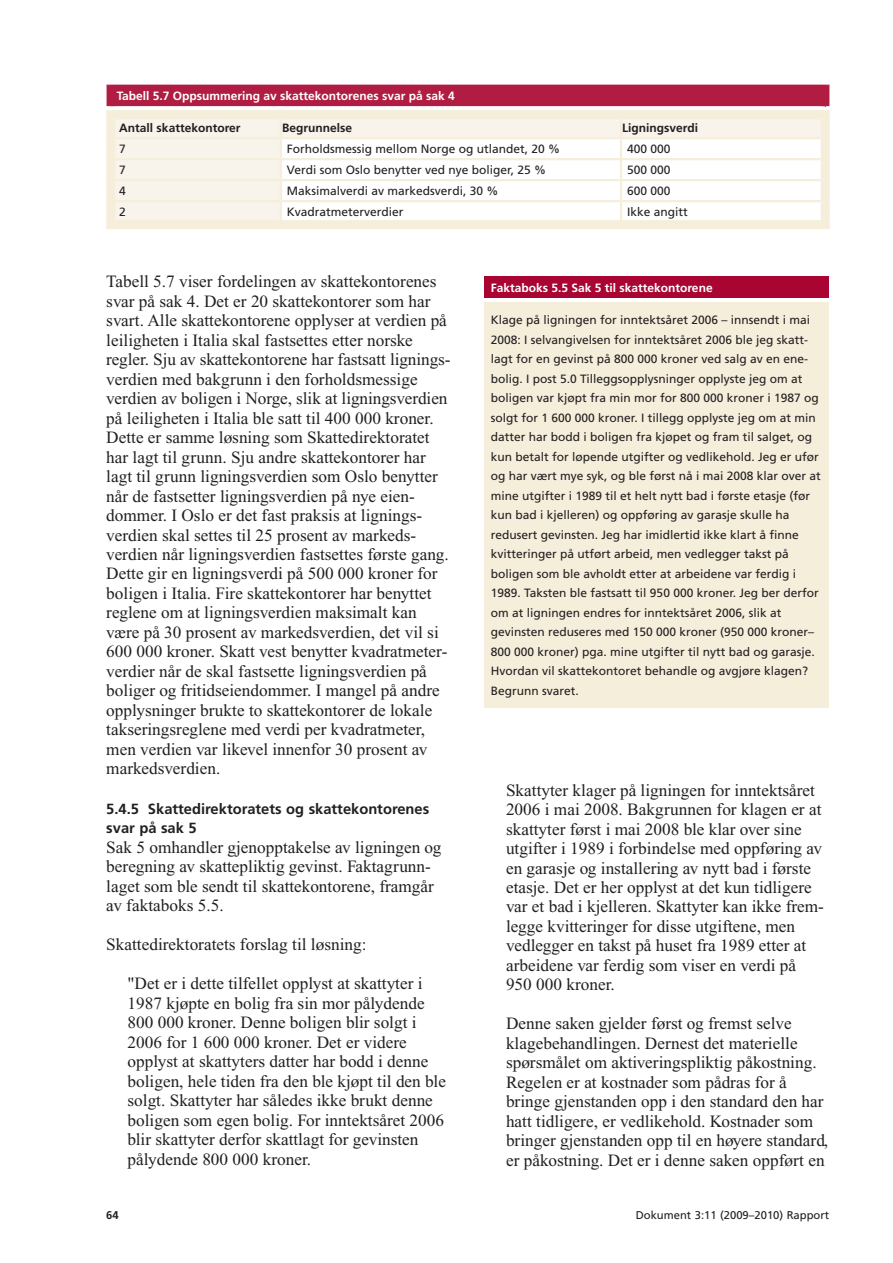
<style>
.page{position:relative;width:893px;height:1263px;background:#fff}
.page>*{position:absolute;margin:0;border:0;box-sizing:border-box;transform-origin:0 0}
.t1{font:17.25px/19.5px "Times New Roman PS Std";color:#231f20}
.t2{font:700 14.7px/19.5px "Frutiger LT Std";color:#231f20}
.t3{font:12px/19.5px "Frutiger LT Std";color:#231f20}
.t4{font:700 12px "Frutiger LT Std";color:#fff}
.t5{font:700 12px "Frutiger LT Std";color:#231f20}
.t6{font:11.25px "Frutiger LT Std";color:#231f20}
.t7{font:700 11.25px "Frutiger LT Std";color:#231f20}
</style>
<div class="page">
<div style="left:111px;top:85px;width:714px;height:21px;background:#b01c42"></div>
<svg style="left:111px;top:106px;width:714px;height:1px"></svg>
<svg style="left:115px;top:119px;width:706px;height:101px"></svg>
<div style="left:821px;top:85px;width:8px;height:21px;background:#b01c42"></div>
<hr style="left:115px;top:137px;width:506px;height:2px;background:#f5eedb">
<hr style="left:621px;top:137px;width:200px;height:2px;background:#f5eedb">
<hr style="left:115px;top:158px;width:506px;height:2px;background:#f5eedb">
<hr style="left:621px;top:158px;width:200px;height:2px;background:#f5eedb">
<hr style="left:115px;top:179px;width:506px;height:2px;background:#f5eedb">
<hr style="left:621px;top:179px;width:200px;height:2px;background:#f5eedb">
<hr style="left:115px;top:200px;width:506px;height:2px;background:#f5eedb">
<svg style="left:280px;top:119px;width:2px;height:101px"></svg>
<hr style="left:621px;top:200px;width:200px;height:2px;background:#f5eedb">
<svg style="left:620px;top:119px;width:2px;height:101px"></svg>
<div style="left:106px;top:110px;width:175px;height:9px;background:#f5eedb"></div>
<div style="left:106px;top:119px;width:9px;height:19px;background:#f5eedb"></div>
<div style="left:281px;top:110px;width:549px;height:9px;background:#f5eedb"></div>
<div style="left:821px;top:119px;width:9px;height:19px;background:#f5eedb"></div>
<div style="left:106px;top:138px;width:9px;height:21px;background:#f5eedb"></div>
<div style="left:821px;top:138px;width:9px;height:21px;background:#f5eedb"></div>
<div style="left:106px;top:159px;width:9px;height:21px;background:#f5eedb"></div>
<div style="left:821px;top:159px;width:9px;height:21px;background:#f5eedb"></div>
<div style="left:106px;top:180px;width:9px;height:21px;background:#f5eedb"></div>
<div style="left:821px;top:180px;width:9px;height:21px;background:#f5eedb"></div>
<div style="left:106px;top:201px;width:9px;height:19px;background:#f5eedb"></div>
<div style="left:821px;top:201px;width:9px;height:19px;background:#f5eedb"></div>
<div style="left:107px;top:85px;width:8px;height:21px;background:#b01c42"></div>
<div style="left:106px;top:220px;width:724px;height:9px;background:#f5eedb"></div>
<div style="left:485px;top:277px;width:344px;height:21px;background:#a90432"></div>
<div style="left:485px;top:302px;width:344px;height:405px;background:#f5eedb"></div>
<p class="t4" style="left:117px;top:91px;width:339px">Tabell 5.7 Oppsummering av skattekontorenes svar på sak 4</p>
<p class="t5" style="left:119px;top:123px;width:123px">Antall skattekontorer</p>
<p class="t5" style="left:282px;top:123px;width:72px">Begrunnelse</p>
<p class="t5" style="left:622px;top:123px;width:77px">Ligningsverdi</p>
<p class="t3" style="left:119px;top:140px;width:8px">7</p>
<p class="t3" style="left:287px;top:140px;width:275px">Forholdsmessig mellom Norge og utlandet, 20 %</p>
<p class="t3" style="left:627px;top:140px;width:45px">400 000</p>
<p class="t3" style="left:119px;top:161px;width:8px">7</p>
<p class="t3" style="left:287px;top:161px;width:261px">Verdi som Oslo benytter ved nye boliger, 25 %</p>
<p class="t3" style="left:627px;top:161px;width:45px">500 000</p>
<p class="t3" style="left:119px;top:182px;width:8px">4</p>
<p class="t3" style="left:287px;top:182px;width:213px">Maksimalverdi av markedsverdi, 30 %</p>
<p class="t3" style="left:627px;top:182px;width:45px">600 000</p>
<p class="t3" style="left:119px;top:203px;width:8px">2</p>
<p class="t3" style="left:287px;top:203px;width:118px">Kvadratmeterverdier</p>
<p class="t3" style="left:627px;top:203px;width:62px">Ikke angitt</p>
<p class="t1" style="left:106px;top:273px;width:346px">Tabell 5.7 viser fordelingen av skattekontorenes svar på sak 4. Det er 20 skattekontorer som har svart. Alle skattekontorene opplyser at verdien på leiligheten i Italia skal fastsettes etter norske regler. Sju av skattekontorene har fastsatt lignings&shy;verdien med bakgrunn i den forholdsmessige verdien av boligen i Norge, slik at ligningsverdien på leiligheten i Italia ble satt til 400 000 kroner.<br>Dette er samme løsning som Skattedirektoratet har lagt til grunn. Sju andre skattekontorer har lagt til grunn ligningsverdien som Oslo benytter når de fastsetter ligningsverdien på nye eien&shy;dommer. I Oslo er det fast praksis at lignings&shy;verdien skal settes til 25 prosent av markeds&shy;verdien når ligningsverdien fastsettes første gang.<br>Dette gir en ligningsverdi på 500 000 kroner for boligen i Italia. Fire skattekontorer har benyttet reglene om at ligningsverdien maksimalt kan være på 30 prosent av markedsverdien, det vil si 600 000 kroner. Skatt vest benytter kvadratmeter&shy;verdier når de skal fastsette ligningsverdien på boliger og fritidseiendommer. I mangel på andre opplysninger brukte to skattekontorer de lokale takseringsreglene med verdi per kvadratmeter, men verdien var likevel innenfor 30 prosent av markedsverdien.</p>
<p class="t2" style="left:106px;top:800px;width:324px">5.4.5 Skattedirektoratets og skattekontorenes svar på sak 5</p>
<p class="t1" style="left:106px;top:839px;width:337px">Sak 5 omhandler gjenopptakelse av ligningen og beregning av skattepliktig gevinst. Faktagrunn&shy;laget som ble sendt til skattekontorene, framgår av faktaboks 5.5.</p>
<p class="t1" style="left:106px;top:936px;width:262px">Skattedirektoratets forslag til løsning:</p>
<p class="t1" style="left:128px;top:975px;width:320px">"Det er i dette tilfellet opplyst at skattyter i 1987 kjøpte en bolig fra sin mor pålydende 800 000 kroner. Denne boligen blir solgt i 2006 for 1 600 000 kroner. Det er videre opplyst at skattyters datter har bodd i denne boligen, hele tiden fra den ble kjøpt til den ble solgt. Skattyter har således ikke brukt denne boligen som egen bolig. For inntektsåret 2006 blir skattyter derfor skattlagt for gevinsten pålydende 800 000 kroner.</p>
<p class="t4" style="left:491px;top:283px;width:223px">Faktaboks 5.5 Sak 5 til skattekontorene</p>
<p class="t3" style="left:491px;top:311px;width:332px">Klage på ligningen for inntektsåret 2006 – innsendt i mai 2008: I selvangivelsen for inntektsåret 2006 ble jeg skatt&shy;lagt for en gevinst på 800 000 kroner ved salg av en ene&shy;bolig. I post 5.0 Tilleggsopplysninger opplyste jeg om at boligen var kjøpt fra min mor for 800 000 kroner i 1987 og solgt for 1 600 000 kroner. I tillegg opplyste jeg om at min datter har bodd i boligen fra kjøpet og fram til salget, og kun betalt for løpende utgifter og vedlikehold. Jeg er ufør og har vært mye syk, og ble først nå i mai 2008 klar over at mine utgifter i 1989 til et helt nytt bad i første etasje (før kun bad i kjelleren) og oppføring av garasje skulle ha redusert gevinsten. Jeg har imidlertid ikke klart å finne kvitteringer på utført arbeid, men vedlegger takst på boligen som ble avholdt etter at arbeidene var ferdig i 1989. Taksten ble fastsatt til 950 000 kroner. Jeg ber derfor om at ligningen endres for inntektsåret 2006, slik at gevinsten reduseres med 150 000 kroner (950 000 kroner– 800 000 kroner) pga. mine utgifter til nytt bad og garasje.<br>Hvordan vil skattekontoret behandle og avgjøre klagen?<br>Begrunn svaret.</p>
<p class="t1" style="left:506px;top:782px;width:319px">Skattyter klager på ligningen for inntektsåret 2006 i mai 2008. Bakgrunnen for klagen er at skattyter først i mai 2008 ble klar over sine utgifter i 1989 i forbindelse med oppføring av en garasje og installering av nytt bad i første etasje. Det er her opplyst at det kun tidligere var et bad i kjelleren. Skattyter kan ikke frem&shy;legge kvitteringer for disse utgiftene, men vedlegger en takst på huset fra 1989 etter at arbeidene var ferdig som viser en verdi på 950 000 kroner.</p>
<p class="t1" style="left:506px;top:1015px;width:324px">Denne saken gjelder først og fremst selve klagebehandlingen. Dernest det materielle spørsmålet om aktiveringspliktig påkostning.<br>Regelen er at kostnader som pådras for å bringe gjenstanden opp i den standard den har hatt tidligere, er vedlikehold. Kostnader som bringer gjenstanden opp til en høyere standard, er påkostning. Det er i denne saken oppført en</p>
<p class="t7" style="left:106px;top:1211px;width:14px">64</p>
<p class="t6" style="left:636px;top:1211px;width:195px">Dokument 3:11 (2009–2010) Rapport</p>
</div>
